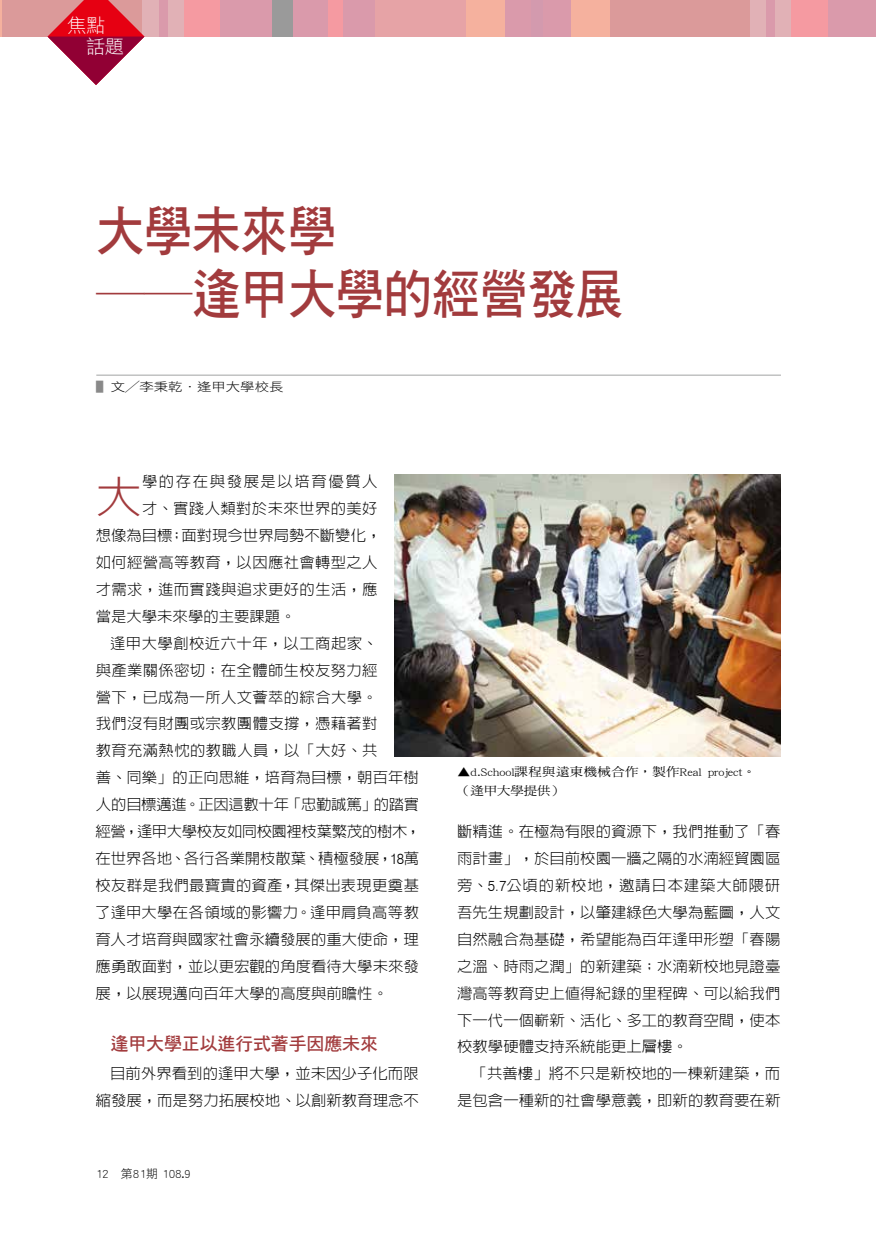
<style>
.page{position:relative;width:876px;height:1234px;background:#fff}
.page>*{position:absolute;margin:0;border:0;box-sizing:border-box;transform-origin:0 0}
.t1{font:53.85px/62.7px "DF Hei Std W7";letter-spacing:-.01em;color:#a23b3d;scale:.9 1}
.t2{font:300 44.85px "AR Hei B5 HK";color:#a23b3d}
.t3{font:19.2px/21.3px "DF Li Hei Lt WIN BF";color:#fff}
.t4{font:18px "DF Hei Std W7";letter-spacing:-.01em;color:#a23b3d}
.t5{font:300 15px/26.8px "AR Hei B5 HK";color:#000;text-align:right}
.t6{font:300 15px "AR Hei B5 HK";letter-spacing:.02em;color:#000}
.t7{font:300 15px "AR Hei B5 HK";letter-spacing:.025em;color:#000}
.t8{font:300 15px "AR Hei B5 HK";letter-spacing:-.02em;color:#000}
.t9{font:300 15px "AR Hei B5 HK";letter-spacing:.1em;color:#000}
.t10{font:12px/18.6px "DF Ming Std W5";letter-spacing:-.01em;color:#000;scale:1.12 1}
.t11{font:12px "DF Hei Std W3";color:#000;scale:1.2 1}
.t12{font:12px "DF Hei Std W3";color:#000}
.s1{color:#898989}
.s2{font-family:"Swiss 721 BT"}
.s3{font-family:"Swiss 721 BT";font-size:14.4px}
</style>
<div class="page">
<div style="left:175px;top:0;width:173px;height:37px;background:#f59aa1"></div>
<div style="left:0;top:0;width:35px;height:37px;background:#f5b19e"></div>
<div style="left:343px;top:0;width:126px;height:37px;background:#da9aab"></div>
<div style="left:95px;top:0;width:88px;height:37px;background:#e1b1b6"></div>
<div style="left:439px;top:0;width:98px;height:37px;background:#f5b19e"></div>
<div style="left:505px;top:0;width:66px;height:37px;background:#da9aab"></div>
<div style="left:220px;top:0;width:108px;height:37px;background:#da9aab"></div>
<div style="left:2px;top:0;width:140px;height:37px;background:#db9a9a"></div>
<div style="left:531px;top:0;width:12px;height:37px;background:#d39aae"></div>
<div style="left:272px;top:0;width:20px;height:37px;background:#9a9a9a"></div>
<div style="left:376px;top:0;width:90px;height:37px;background:#e6a3a6"></div>
<div style="left:159px;top:0;width:9px;height:37px;background:#da9aab"></div>
<div style="left:782px;top:0;width:94px;height:37px;background:#f59aa1"></div>
<div style="left:571px;top:0;width:72px;height:37px;background:#f5b19e"></div>
<div style="left:702px;top:0;width:89px;height:37px;background:#e1b1b6"></div>
<div style="left:828px;top:0;width:48px;height:37px;background:#da9aab"></div>
<div style="left:610px;top:0;width:140px;height:37px;background:#db9a9a"></div>
<div style="left:767px;top:0;width:8px;height:37px;background:#da9aab"></div>
<svg style="left:47px;top:0;width:98px;height:85px"></svg>
<hr style="left:96px;top:374px;width:685px;height:2px;background:#c1c2c2">
<img style="left:395px;top:474px;width:385px;height:282px">
<p class="t3" style="left:86px;top:14px;width:40px;text-indent:-19px">焦點話題</p>
<h1 class="t1" style="left:96px;top:198px;width:588px">大學未來學<br>――逢甲大學的經營發展</h1>
<p class="t11" style="left:96px;top:380px;width:158px"><span class="s1">▌</span>文╱李秉乾．逢甲大學校長</p>
<h2 class="t2" style="left:96px;top:474px;width:48px">大</h2>
<p class="t9" style="left:142px;top:474px;width:237px">學的存在與發展是以培育優質人</p>
<p class="t7" style="left:142px;top:501px;width:237px">才、實踐人類對於未來世界的美好</p>
<p class="t5" style="left:96px;top:522px;width:287px">想像為目標；面對現今世界局勢不斷變化，</p>
<p class="t6" style="left:96px;top:554px;width:283px">如何經營高等教育，以因應社會轉型之人</p>
<p class="t6" style="left:96px;top:581px;width:283px">才需求，進而實踐與追求更好的生活，應</p>
<p class="t5" style="left:96px;top:602px;width:202px">當是大學未來學的主要課題。</p>
<p class="t7" style="left:110px;top:635px;width:269px">逢甲大學創校近六十年，以工商起家、</p>
<p class="t6" style="left:96px;top:662px;width:283px">與產業關係密切；在全體師生校友努力經</p>
<p class="t6" style="left:96px;top:689px;width:283px">營下，已成為一所人文薈萃的綜合大學。</p>
<p class="t6" style="left:96px;top:716px;width:283px">我們沒有財團或宗教團體支撐，憑藉著對</p>
<p class="t7" style="left:96px;top:743px;width:283px">教育充滿熱忱的教職人員，以「大好、共</p>
<p class="t5" style="left:96px;top:764px;width:325px">善、同樂」的正向思維，培育為目標，朝百年樹</p>
<p class="t8" style="left:96px;top:796px;width:325px">人的目標邁進。正因這數十年「忠勤誠篤」的踏實</p>
<p class="t8" style="left:96px;top:823px;width:327px">經營，逢甲大學校友如同校園裡枝葉繁茂的樹木，</p>
<p class="t5" style="left:95px;top:844px;width:325px">在世界各地、各行各業開枝散葉、積極發展，<span class="s2">18</span>萬</p>
<p class="t5" style="left:95px;top:871px;width:325px">校友群是我們最寶貴的資產，其傑出表現更奠基</p>
<p class="t5" style="left:95px;top:898px;width:325px">了逢甲大學在各領域的影響力。逢甲肩負高等教</p>
<p class="t5" style="left:95px;top:925px;width:325px">育人才培育與國家社會永續發展的重大使命，理</p>
<p class="t5" style="left:96px;top:952px;width:325px">應勇敢面對，並以更宏觀的角度看待大學未來發</p>
<p class="t5" style="left:96px;top:979px;width:294px">展，以展現邁向百年大學的高度與前瞻性。</p>
<p class="t4" style="left:111px;top:1033px;width:269px">逢甲大學正以進行式著手因應未來</p>
<p class="t5" style="left:96px;top:1059px;width:325px">目前外界看到的逢甲大學，並未因少子化而限縮發展，而是努力拓展校地、以創新教育理念不</p>
<p class="t12" style="left:96px;top:1167px;width:97px">12 第81期 108.9</p>
<p class="t10" style="left:457px;top:762px;width:268px">▲d.School課程與遠東機械合作，製作Real project。（逢甲大學提供）</p>
<p class="t5" style="left:457px;top:817px;width:325px;text-align:justify">斷精進。在極為有限的資源下，我們推動了「春雨計畫」，於目前校園一牆之隔的水湳經貿園區旁、<span class="s2">5</span><span class="s3">.</span><span class="s2">7</span>公頃的新校地，邀請日本建築大師隈研吾先生規劃設計，以肇建綠色大學為藍圖，人文自然融合為基礎，希望能為百年逢甲形塑「春陽之溫、時雨之潤」的新建築；水湳新校地見證臺灣高等教育史上值得紀錄的里程碑、可以給我們下一代一個嶄新、活化、多工的教育空間，使本校教學硬體支持系統能更上層樓。</p>
<p class="t5" style="left:457px;top:1059px;width:325px">「共善樓」將不只是新校地的一棟新建築，而是包含一種新的社會學意義，即新的教育要在新</p>
</div>
